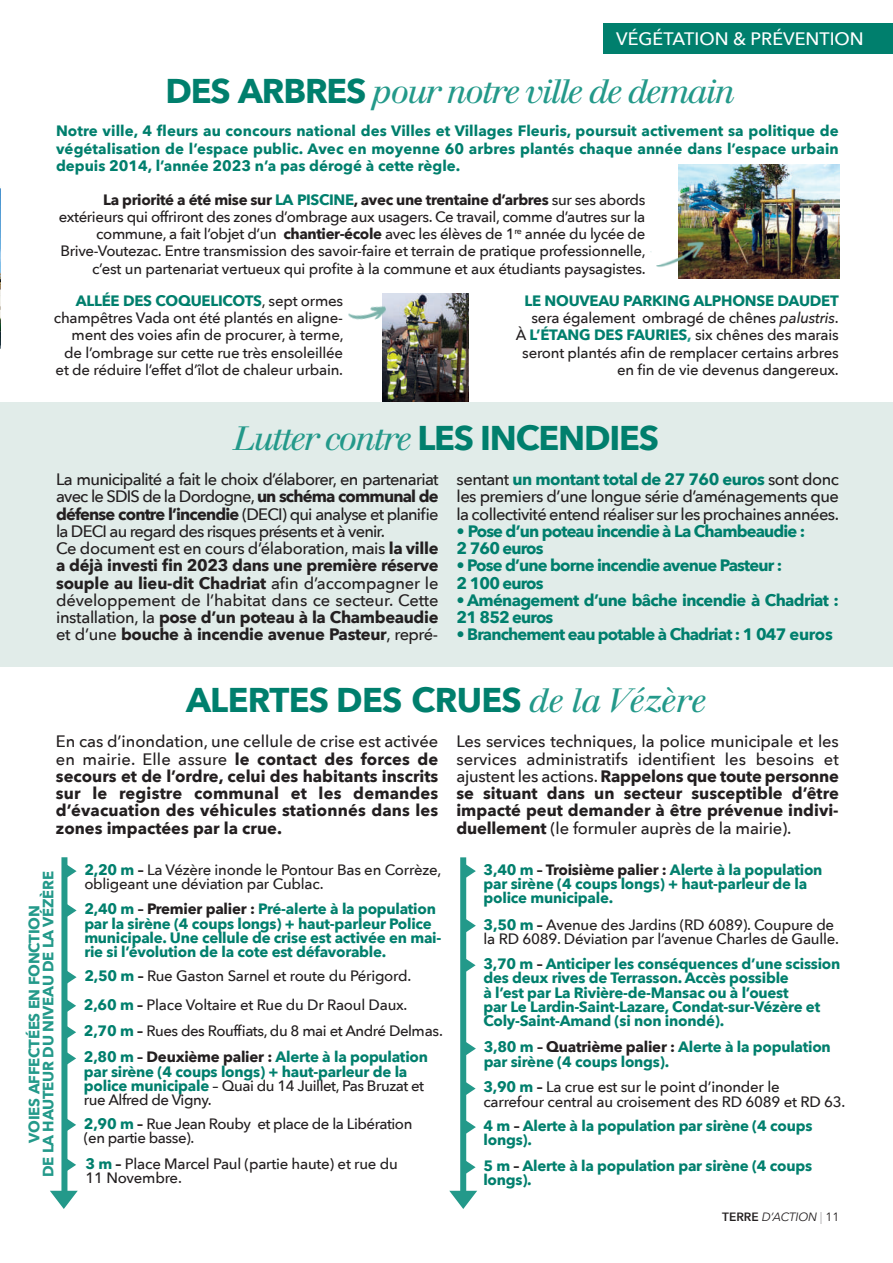
<style>
.page{position:relative;width:893px;height:1263px;background:#fff}
.page>*{position:absolute;margin:0;border:0;box-sizing:border-box;transform-origin:0 0}
.t1{font:700 34.35px "Avenir Next";letter-spacing:-.02em;color:#007f6d}
.t2{font:33px "Justus Italic Oldstyle";letter-spacing:-.055em;color:#23998a}
.t3{font:500 18px "Avenir Next";color:#fff}
.t4{font:500 16.5px/17.2px "Avenir Next";letter-spacing:-.035em;color:#231f20;text-align:justify}
.t5{font:700 16.5px/17.2px "Avenir Next";letter-spacing:.01em;color:#231f20;text-align:justify}
.t6{font:700 16.5px/17.2px "Avenir Next";letter-spacing:-.05em;color:#007f6d}
.t7{font:500 15px/17.2px "Avenir Next";letter-spacing:-.015em;color:#231f20}
.t8{font:700 15px/14.2px "Avenir Next";letter-spacing:-.015em;color:#007f6d}
.t9{font:700 15px/14.2px "Avenir Next";letter-spacing:-.015em;color:#23998a;text-align:center}
.t10{font:italic 12px "Avenir Next";letter-spacing:-.02em;color:#231f20}
.s1{font-family:"Avenir Next";font-weight:700;font-size:34.35px;color:#007f6d}
.s2{font-weight:700}
.s3{font-weight:700;color:#007f6d}
.s4{font-style:italic}
.s5{font-weight:700;color:#23998a}
.s6{font-family:"Justus Italic Oldstyle";font-weight:400;font-size:33px;color:#23998a}
.s7{font-weight:500}
.s8{color:#231f20}
.s9{font-weight:500;color:#231f20}
.s10{font-weight:600;font-style:normal}
.s11{font-weight:200;font-style:normal}
.s12{font-style:normal}
</style>
<div class="page">
<div style="left:0;top:279px;width:893px;height:388px;background:#e1ece9"></div>
<div style="left:0;top:0;width:893px;height:401px;background:#fff"></div>
<div style="left:604px;top:23px;width:289px;height:31px;background:#007f6d"></div>
<img style="left:679px;top:164px;width:160px;height:114px">
<img style="left:678px;top:222px;width:48px;height:57px">
<img style="left:650px;top:235px;width:58px;height:36px">
<img style="left:382px;top:294px;width:87px;height:107px">
<img style="left:382px;top:293px;width:24px;height:53px">
<img style="left:348px;top:300px;width:40px;height:28px">
<img style="left:0;top:188px;width:1px;height:160px">
<div style="left:61px;top:857px;width:6px;height:343px;background:#23998a"></div>
<svg style="left:50px;top:1191px;width:28px;height:18px"></svg>
<svg style="left:67px;top:863px;width:10px;height:16px"></svg>
<div style="left:460px;top:857px;width:6px;height:343px;background:#23998a"></div>
<svg style="left:449px;top:1191px;width:28px;height:18px"></svg>
<svg style="left:67px;top:1157px;width:9px;height:16px"></svg>
<svg style="left:67px;top:902px;width:10px;height:17px"></svg>
<svg style="left:67px;top:969px;width:10px;height:16px"></svg>
<svg style="left:67px;top:997px;width:9px;height:17px"></svg>
<svg style="left:67px;top:1024px;width:9px;height:16px"></svg>
<svg style="left:67px;top:1050px;width:9px;height:17px"></svg>
<svg style="left:67px;top:1117px;width:9px;height:16px"></svg>
<svg style="left:466px;top:863px;width:10px;height:16px"></svg>
<svg style="left:466px;top:917px;width:10px;height:17px"></svg>
<svg style="left:466px;top:957px;width:10px;height:16px"></svg>
<svg style="left:466px;top:1040px;width:10px;height:17px"></svg>
<svg style="left:466px;top:1080px;width:10px;height:17px"></svg>
<svg style="left:466px;top:1119px;width:10px;height:16px"></svg>
<svg style="left:466px;top:1159px;width:10px;height:16px"></svg>
<p class="t3" style="left:616px;top:27px;width:249px">VÉGÉTATION &amp; PRÉVENTION</p>
<h2 class="t2" style="left:166px;top:71px;width:571px"><span class="s1">DES ARBRES</span> pour notre ville de demain</h2>
<p class="t8" style="left:56px;top:123px;width:784px;line-height:17.2px;text-align:justify">Notre ville, 4 fleurs au concours national des Villes et Villages Fleuris, poursuit activement sa politique de végétalisation de l’espace public. Avec en moyenne 60 arbres plantés chaque année dans l’espace urbain depuis 2014, l’année 2023 n’a pas dérogé à cette règle.</p>
<p class="t7" style="left:59px;top:191px;width:589px;text-align:right"><span class="s2">La priorité a été mise sur</span> <span class="s3">LA PISCINE</span><span class="s2">, avec une trentaine d’arbres</span> sur ses abords extérieurs qui offriront des zones d’ombrage aux usagers. Ce travail, comme d’autres sur la commune, a fait l’objet d’un <span class="s2">chantier-école</span> avec les élèves de 1<sup>re</sup> année du lycée de Brive-Voutezac. Entre transmission des savoir-faire et terrain de pratique professionnelle, c’est un partenariat vertueux qui profite à la commune et aux étudiants paysagistes.</p>
<p class="t7" style="left:54px;top:293px;width:291px;text-align:right"><span class="s3">ALLÉE DES COQUELICOTS</span>, sept ormes champêtres Vada ont été plantés en aligne&shy;ment des voies afin de procurer, à terme, de l’ombrage sur cette rue très ensoleillée et de réduire l’effet d’îlot de chaleur urbain.</p>
<p class="t7" style="left:516px;top:293px;width:324px;text-align:right"><span class="s3">LE NOUVEAU PARKING ALPHONSE DAUDET </span>sera également ombragé de chênes <span class="s4">palustris</span>.<br>À <span class="s3">L’ÉTANG DES FAURIES</span><span class="s5">,</span> six chênes des marais seront plantés afin de remplacer certains arbres en fin de vie devenus dangereux.</p>
<h2 class="t2" style="left:234px;top:418px;width:427px">Lutter contre <span class="s1">LES INCENDIES</span></h2>
<p class="t4" style="left:56px;top:471px;width:384px;text-align:left">La municipalité a fait le choix d’élaborer, en partenariat avec le SDIS de la Dordogne, <span class="s2">un schéma communal de défense contre l’incendie</span> (DECI) qui analyse et planifie la DECI au regard des risques présents et à venir.<br>Ce document est en cours d’élaboration, mais <span class="s2">la ville a déjà investi fin 2023 dans une première réserve souple au lieu-dit Chadriat</span> afin d’accompagner le développement de l’habitat dans ce secteur. Cette installation, la <span class="s2">pose d’un poteau à la Chambeaudie </span>et d’une <span class="s2">bouche à incendie avenue Pasteur</span>, repré-</p>
<p class="t4" style="left:456px;top:471px;width:384px">sentant <span class="s3">un montant total de 27 760 euros</span> sont donc les premiers d’une longue série d’aménagements que la collectivité entend réaliser sur les prochaines années.</p>
<p class="t6" style="left:456px;top:523px;width:350px">• Pose d’un poteau incendie à La Chambeaudie :<br>2 760 euros</p>
<p class="t6" style="left:456px;top:557px;width:327px">• Pose d’une borne incendie avenue Pasteur :<br>2 100 euros</p>
<p class="t6" style="left:456px;top:592px;width:384px">• Aménagement d’une bâche incendie à Chadriat :<br>21 852 euros</p>
<p class="t6" style="left:456px;top:626px;width:378px">• Branchement eau potable à Chadriat : 1 047 euros</p>
<h1 class="t1" style="left:186px;top:677px;width:522px">ALERTES DES CRUES <span class="s6">de la Vézère</span></h1>
<p class="t5" style="left:56px;top:733px;width:384px"><span class="s7">En cas d’inondation, une cellule de crise est activée en mairie. Elle assure</span> le contact des forces de secours et de l’ordre, celui des habitants inscrits sur le registre communal et les demandes d’évacuation des véhicules stationnés dans les zones impactées par la crue.</p>
<p class="t4" style="left:456px;top:733px;width:384px">Les services techniques, la police municipale et les services administratifs identifient les besoins et ajustent les actions. <span class="s2">Rappelons que toute personne se situant dans un secteur susceptible d’être impacté peut demander à être prévenue indivi&shy;duellement</span> (le formuler auprès de la mairie).</p>
<p class="t7" style="left:84px;top:863px;width:358px;line-height:14.2px"><span class="s3">2,20 m</span> <span class="s2">–</span> La Vézère inonde le Pontour Bas en Corrèze, obligeant une déviation par Cublac.</p>
<p class="t8" style="left:84px;top:902px;width:359px">2,40 m <span class="s8">– Premier palier :</span> Pré-alerte à la population par la sirène (4 coups longs) + haut-parleur Police municipale. Une cellule de crise est activée en mai&shy;rie si l’évolution de la cote est défavorable.</p>
<p class="t7" style="left:84px;top:962px;width:329px;line-height:28.7px"><span class="s3">2,50 m</span> <span class="s2">–</span> Rue Gaston Sarnel et route du Périgord.<br><span class="s3">2,60 m</span> <span class="s2">–</span> Place Voltaire et Rue du Dr Raoul Daux.</p>
<p class="t7" style="left:84px;top:1018px;width:360px;line-height:26.2px"><span class="s3">2,70 m</span> <span class="s2">–</span> Rues des Rouffiats, du 8 mai et André Delmas.<br><span class="s3">2,80 m</span> <span class="s2">– Deuxième palier :</span> <span class="s3">Alerte à la population</span></p>
<p class="t8" style="left:84px;top:1065px;width:342px">par sirène (4 coups longs) + haut-parleur de la police municipale <span class="s9">– Quai du 14 Juillet, Pas Bruzat et rue Alfred de Vigny.</span></p>
<p class="t7" style="left:84px;top:1117px;width:330px;line-height:14.2px"><span class="s3">2,90 m</span> <span class="s2">–</span> Rue Jean Rouby et place de la Libération (en partie basse).</p>
<p class="t7" style="left:85px;top:1157px;width:314px;line-height:14.2px"><span class="s3">3 m</span> <span class="s2">–</span> Place Marcel Paul (partie haute) et rue du<br>11 Novembre.</p>
<p class="t8" style="left:484px;top:863px;width:340px">3,40 m <span class="s8">– Troisième palier :</span> Alerte à la population par sirène (4 coups longs) + haut-parleur de la police municipale.</p>
<p class="t7" style="left:484px;top:918px;width:357px;line-height:14.2px"><span class="s3">3,50 m</span> <span class="s2">–</span> Avenue des Jardins (RD 6089). Coupure de la RD 6089. Déviation par l’avenue Charles de Gaulle.</p>
<p class="t8" style="left:483px;top:957px;width:359px">3,70 m <span class="s8">–</span> Anticiper les conséquences d’une scission des deux rives de Terrasson. Accès possible<br>à l’est par La Rivière-de-Mansac ou à l’ouest<br>par Le Lardin-Saint-Lazare, Condat-sur-Vézère et Coly-Saint-Amand (si non inondé).</p>
<p class="t8" style="left:484px;top:1040px;width:349px">3,80 m <span class="s8">– Quatrième palier :</span> Alerte à la population par sirène (4 coups longs).</p>
<p class="t7" style="left:483px;top:1080px;width:363px;line-height:14.2px"><span class="s3">3,90 m</span> <span class="s2">–</span> La crue est sur le point d’inonder le<br>carrefour central au croisement des RD 6089 et RD 63.</p>
<p class="t8" style="left:484px;top:1119px;width:330px">4 m <span class="s8">–</span> Alerte à la population par sirène (4 coups longs).</p>
<p class="t8" style="left:483px;top:1159px;width:330px">5 m <span class="s8">–</span> Alerte à la population par sirène (4 coups longs).</p>
<p class="t9" style="left:28px;top:1177px;width:308px;rotate:-90deg">VOIES AFFECTÉES EN FONCTION<br>DE LA HAUTEUR DU NIVEAU DE LA VÉZÈRE</p>
<p class="t10" style="left:722px;top:1209px;width:119px"><span class="s10">TERRE</span> D’ACTION <span class="s11">|</span> <span class="s12">11</span></p>
</div>
